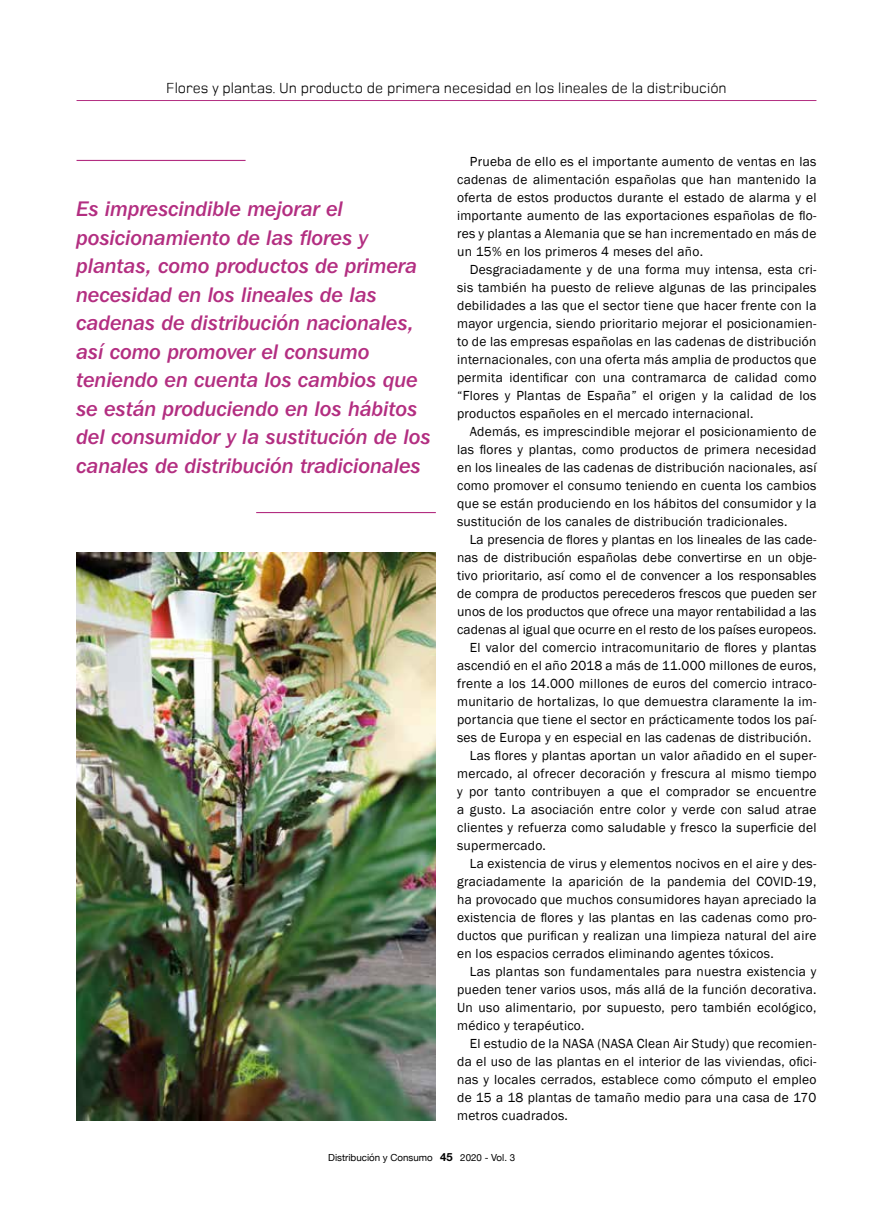
<style>
.page{position:relative;width:893px;height:1212px;background:#fff}
.page>*{position:absolute;margin:0;border:0;box-sizing:border-box;transform-origin:0 0}
.t1{font:21px/28.5px "Franklin Gothic IT Cby BT Med Ital";color:#b32e81}
.t2{font:15px "Foundry Monoline";color:#000}
.t3{font:13.5px/18px "Franklin Gothic";letter-spacing:.02em;color:#000;text-align:justify}
.t4{font:9.75px "Helvetica Neue";color:#000}
.s1{font-family:"Helvetica Neue LT Std";font-weight:700;font-size:11.25px}
</style>
<div class="page">
<img style="left:77px;top:553px;width:359px;height:567px">
<hr style="left:77px;top:160px;width:169px;height:1px;background:#b32e81">
<hr style="left:256px;top:512px;width:180px;height:1px;background:#b32e81">
<hr style="left:77px;top:100px;width:739px;height:1px;background:#b32e81">
<p class="t2" style="left:166px;top:80px;width:562px">Flores y plantas. Un producto de primera necesidad en los lineales de la distribución</p>
<p class="t1" style="left:77px;top:194px;width:356px">Es imprescindible mejorar el posicionamiento de las flores y plantas, como productos de primera necesidad en los lineales de las cadenas de distribución nacionales, así como promover el consumo teniendo en cuenta los cambios que se están produciendo en los hábitos del consumidor y la sustitución de los canales de distribución tradicionales</p>
<p class="t3" style="left:457px;top:153px;width:361px;text-indent:13px">Prueba de ello es el importante aumento de ventas en las cadenas de alimentación españolas que han mantenido la oferta de estos productos durante el estado de alarma y el importante aumento de las exportaciones españolas de flo&shy;res y plantas a Alemania que se han incrementado en más de un 15% en los primeros 4 meses del año.</p>
<p class="t3" style="left:457px;top:261px;width:361px;text-indent:13px">Desgraciadamente y de una forma muy intensa, esta cri&shy;sis también ha puesto de relieve algunas de las principales debilidades a las que el sector tiene que hacer frente con la mayor urgencia, siendo prioritario mejorar el posicionamien&shy;to de las empresas españolas en las cadenas de distribución internacionales, con una oferta más amplia de productos que permita identificar con una contramarca de calidad como “Flores y Plantas de España” el origen y la calidad de los productos españoles en el mercado internacional.</p>
<p class="t3" style="left:457px;top:423px;width:361px;text-indent:13px">Además, es imprescindible mejorar el posicionamiento de las flores y plantas, como productos de primera necesidad en los lineales de las cadenas de distribución nacionales, así como promover el consumo teniendo en cuenta los cambios que se están produciendo en los hábitos del consumidor y la sustitución de los canales de distribución tradicionales.</p>
<p class="t3" style="left:470px;top:531px;width:348px">La presencia de flores y plantas en los lineales de las cade-</p>
<p class="t3" style="left:457px;top:549px;width:361px">nas de distribución españolas debe convertirse en un obje-</p>
<p class="t3" style="left:457px;top:567px;width:361px">tivo prioritario, así como el de convencer a los responsables</p>
<p class="t3" style="left:457px;top:585px;width:361px">de compra de productos perecederos frescos que pueden ser</p>
<p class="t3" style="left:457px;top:603px;width:361px">unos de los productos que ofrece una mayor rentabilidad a las</p>
<p class="t3" style="left:457px;top:621px;width:361px">cadenas al igual que ocurre en el resto de los países europeos.</p>
<p class="t3" style="left:470px;top:639px;width:348px">El valor del comercio intracomunitario de flores y plantas</p>
<p class="t3" style="left:457px;top:657px;width:361px">ascendió en el año 2018 a más de 11.000 millones de euros,</p>
<p class="t3" style="left:457px;top:675px;width:361px">frente a los 14.000 millones de euros del comercio intraco-</p>
<p class="t3" style="left:457px;top:693px;width:361px">munitario de hortalizas, lo que demuestra claramente la im-</p>
<p class="t3" style="left:457px;top:711px;width:361px">portancia que tiene el sector en prácticamente todos los paí-</p>
<p class="t3" style="left:457px;top:729px;width:356px">ses de Europa y en especial en las cadenas de distribución.</p>
<p class="t3" style="left:470px;top:747px;width:348px">Las flores y plantas aportan un valor añadido en el super-</p>
<p class="t3" style="left:457px;top:765px;width:361px">mercado, al ofrecer decoración y frescura al mismo tiempo</p>
<p class="t3" style="left:457px;top:783px;width:361px">y por tanto contribuyen a que el comprador se encuentre</p>
<p class="t3" style="left:457px;top:801px;width:361px">a gusto. La asociación entre color y verde con salud atrae</p>
<p class="t3" style="left:457px;top:819px;width:361px">clientes y refuerza como saludable y fresco la superficie del</p>
<p class="t3" style="left:457px;top:837px;width:90px">supermercado.</p>
<p class="t3" style="left:470px;top:855px;width:348px">La existencia de virus y elementos nocivos en el aire y des-</p>
<p class="t3" style="left:457px;top:873px;width:361px">graciadamente la aparición de la pandemia del COVID-19,</p>
<p class="t3" style="left:457px;top:891px;width:361px">ha provocado que muchos consumidores hayan apreciado la</p>
<p class="t3" style="left:457px;top:909px;width:361px">existencia de flores y las plantas en las cadenas como pro-</p>
<p class="t3" style="left:457px;top:927px;width:361px">ductos que purifican y realizan una limpieza natural del aire</p>
<p class="t3" style="left:457px;top:945px;width:318px">en los espacios cerrados eliminando agentes tóxicos.</p>
<p class="t3" style="left:470px;top:963px;width:348px">Las plantas son fundamentales para nuestra existencia y</p>
<p class="t3" style="left:457px;top:981px;width:361px">pueden tener varios usos, más allá de la función decorativa.</p>
<p class="t3" style="left:457px;top:999px;width:361px">Un uso alimentario, por supuesto, pero también ecológico,</p>
<p class="t3" style="left:457px;top:1017px;width:129px">médico y terapéutico.</p>
<p class="t3" style="left:470px;top:1035px;width:348px">El estudio de la NASA (NASA Clean Air Study) que recomien-</p>
<p class="t3" style="left:457px;top:1053px;width:361px">da el uso de las plantas en el interior de las viviendas, ofici-</p>
<p class="t3" style="left:457px;top:1071px;width:361px">nas y locales cerrados, establece como cómputo el empleo</p>
<p class="t3" style="left:457px;top:1089px;width:361px">de 15 a 18 plantas de tamaño medio para una casa de 170</p>
<p class="t3" style="left:457px;top:1107px;width:112px">metros cuadrados.</p>
<p class="t4" style="left:328px;top:1150px;width:188px">Distribución y Consumo <span class="s1">45</span> 2020 - Vol. 3</p>
</div>
